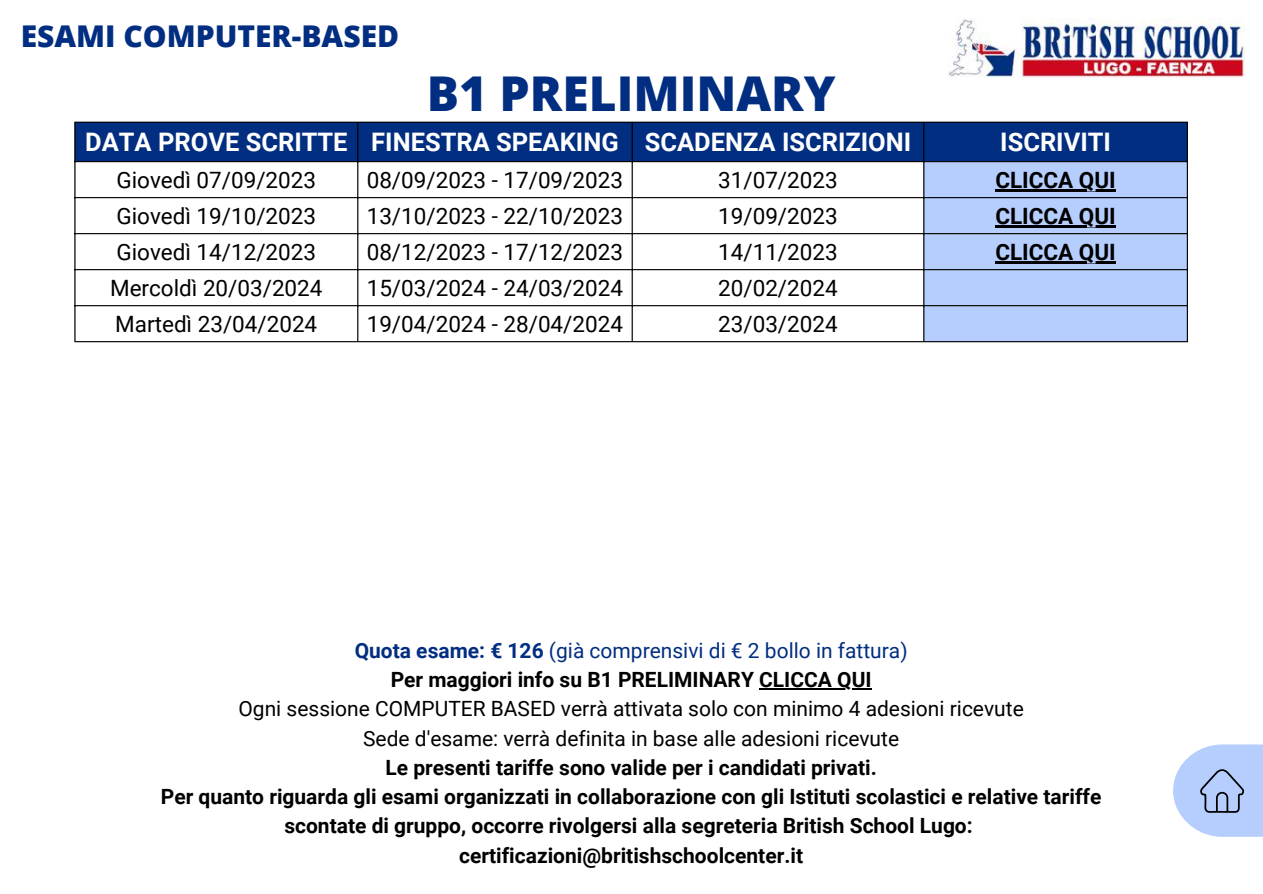
<style>
.page{position:relative;width:1263px;height:894px;background:#fff}
.page>*{position:absolute;margin:0;border:0;box-sizing:border-box;transform-origin:0 0}
.t1{font:800 48px "Open Sans";color:#022e82}
.t2{font:800 30px "Open Sans";color:#022e82}
.t3{font:700 25.5px "Roboto";color:#fff}
.t4{font:22.5px "Roboto";color:#000}
.t5{font:700 22.5px "Roboto";color:#000}
.t6{font:700 21px/29.2px "Roboto";color:#000;text-align:center}
.t7{font:21px/29.2px "Roboto";color:#000;text-align:center}
.s1{color:#022e82}
.s2{font-weight:400;color:#022e82}
</style>
<div class="page">
<div style="left:76px;top:123px;width:1111px;height:38px;background:#022e82"></div>
<div style="left:924px;top:162px;width:263px;height:179px;background:#b6cefe"></div>
<hr style="left:995px;top:189px;width:121px;height:2px;background:#000">
<hr style="left:995px;top:225px;width:121px;height:2px;background:#000">
<hr style="left:995px;top:261px;width:121px;height:2px;background:#000">
<hr style="left:74px;top:123px;width:2px;height:218px;background:#000">
<hr style="left:357px;top:123px;width:1px;height:218px;background:#000">
<hr style="left:632px;top:123px;width:1px;height:218px;background:#000">
<hr style="left:923px;top:123px;width:1px;height:218px;background:#000">
<hr style="left:1187px;top:123px;width:1px;height:218px;background:#000">
<hr style="left:74px;top:122px;width:1114px;height:1px;background:#000">
<hr style="left:74px;top:161px;width:1114px;height:1px;background:#000">
<hr style="left:74px;top:197px;width:1114px;height:1px;background:#000">
<hr style="left:74px;top:233px;width:1114px;height:1px;background:#000">
<hr style="left:74px;top:269px;width:1114px;height:1px;background:#000">
<hr style="left:74px;top:305px;width:1114px;height:1px;background:#000">
<hr style="left:74px;top:341px;width:1114px;height:1px;background:#000">
<img style="left:947px;top:18px;width:297px;height:60px">
<hr style="left:759px;top:688px;width:113px;height:1px;background:#000">
<svg style="left:1173px;top:744px;width:90px;height:92px;background:#b8ccf4"></svg>
<h2 class="t2" style="left:21px;top:15px;width:380px">ESAMI COMPUTER-BASED</h2>
<h1 class="t1" style="left:427px;top:59px;width:410px">B1 PRELIMINARY</h1>
<p class="t3" style="left:85px;top:127px;width:828px">DATA PROVE SCRITTE FINESTRA SPEAKING SCADENZA ISCRIZIONI</p>
<p class="t3" style="left:1000px;top:127px;width:112px">ISCRIVITI</p>
<p class="t4" style="left:116px;top:167px;width:201px">Giovedì 07/09/2023</p>
<p class="t4" style="left:367px;top:167px;width:258px">08/09/2023 - 17/09/2023</p>
<p class="t4" style="left:718px;top:167px;width:121px">31/07/2023</p>
<p class="t5" style="left:995px;top:167px;width:122px">CLICCA QUI</p>
<p class="t4" style="left:116px;top:203px;width:201px">Giovedì 19/10/2023</p>
<p class="t4" style="left:367px;top:203px;width:258px">13/10/2023 - 22/10/2023</p>
<p class="t4" style="left:718px;top:203px;width:121px">19/09/2023</p>
<p class="t5" style="left:995px;top:203px;width:122px">CLICCA QUI</p>
<p class="t4" style="left:116px;top:239px;width:201px">Giovedì 14/12/2023</p>
<p class="t4" style="left:367px;top:239px;width:258px">08/12/2023 - 17/12/2023</p>
<p class="t4" style="left:718px;top:239px;width:121px">14/11/2023</p>
<p class="t5" style="left:995px;top:239px;width:122px">CLICCA QUI</p>
<p class="t4" style="left:110px;top:275px;width:214px">Mercoldì 20/03/2024</p>
<p class="t4" style="left:367px;top:275px;width:258px">15/03/2024 - 24/03/2024</p>
<p class="t4" style="left:718px;top:275px;width:121px">20/02/2024</p>
<p class="t4" style="left:115px;top:311px;width:203px">Martedì 23/04/2024</p>
<p class="t4" style="left:367px;top:311px;width:258px">19/04/2024 - 28/04/2024</p>
<p class="t4" style="left:718px;top:311px;width:121px">23/03/2024</p>
<p class="t6" style="left:355px;top:635px;width:554px"><span class="s1">Quota esame: € 126</span> <span class="s2">(già comprensivi di € 2 bollo in fattura)<br></span>Per maggiori info su B1 PRELIMINARY CLICCA QUI</p>
<p class="t7" style="left:239px;top:694px;width:787px">Ogni sessione COMPUTER BASED verrà attivata solo con minimo 4 adesioni ricevute<br>Sede d'esame: verrà definita in base alle adesioni ricevute</p>
<p class="t6" style="left:161px;top:752px;width:942px">Le presenti tariffe sono valide per i candidati privati.<br>Per quanto riguarda gli esami organizzati in collaborazione con gli Istituti scolastici e relative tariffe scontate di gruppo, occorre rivolgersi alla segreteria British School Lugo: certificazioni@britishschoolcenter.it</p>
</div>
